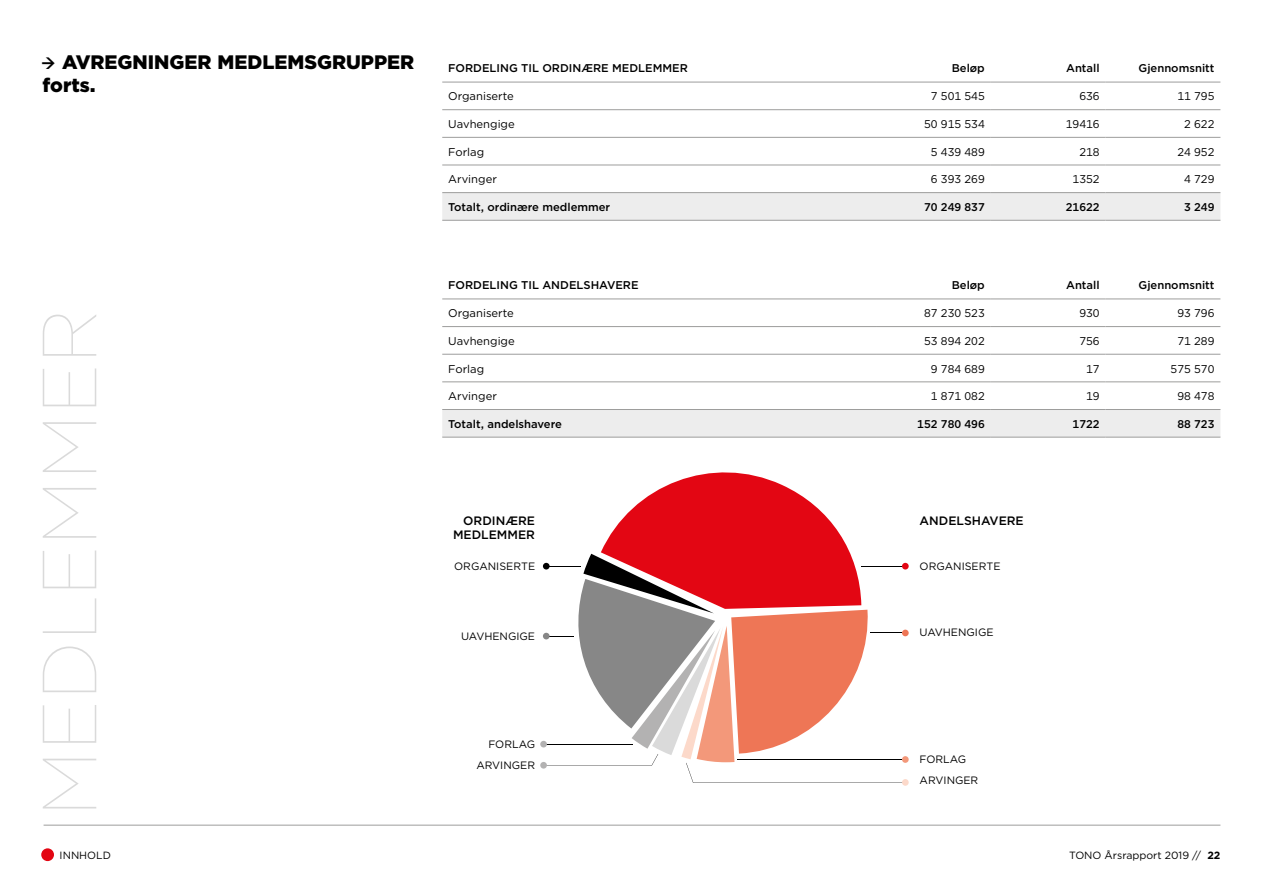
<style>
.page{position:relative;width:1263px;height:893px;background:#fff}
.page>*{position:absolute;margin:0;border:0;box-sizing:border-box;transform-origin:0 0}
.t1{font:100 76.5px "Gotham";color:#dadada}
.t2{font:900 19.5px/23.4px "Gotham";color:#000}
.t3{font:500 12.15px/14.5px "Gotham";color:#000;text-align:right}
.t4{font:11.25px "Gotham";color:#000}
.t5{font:500 11.25px "Gotham";color:#000}
.t6{font:10.65px/21px "Gotham";color:#000}
.t7{font:10.5px "Gotham";color:#000}
.s1{font-family:"Blender";font-weight:700}
.s2{font-weight:700}
</style>
<div class="page">
<div style="left:41px;top:848px;width:13px;height:13px;background:#e30613;border-radius:50%"></div>
<hr style="left:44px;top:825px;width:1176px;height:1px;background:#9d9d9c">
<svg style="left:876px;top:298px;width:344px;height:1px"></svg>
<div style="left:442px;top:410px;width:778px;height:27px;background:#ededed"></div>
<hr style="left:442px;top:299px;width:434px;height:1px;background:#9d9d9c">
<hr style="left:442px;top:326px;width:434px;height:1px;background:#9d9d9c">
<hr style="left:442px;top:354px;width:434px;height:1px;background:#9d9d9c">
<hr style="left:442px;top:382px;width:434px;height:1px;background:#9d9d9c">
<hr style="left:876px;top:382px;width:115px;height:1px;background:#9d9d9c">
<hr style="left:991px;top:382px;width:115px;height:1px;background:#9d9d9c">
<hr style="left:1106px;top:382px;width:114px;height:1px;background:#9d9d9c">
<hr style="left:876px;top:299px;width:115px;height:1px;background:#9d9d9c">
<hr style="left:991px;top:299px;width:115px;height:1px;background:#9d9d9c">
<hr style="left:1106px;top:299px;width:114px;height:1px;background:#9d9d9c">
<hr style="left:876px;top:326px;width:115px;height:1px;background:#9d9d9c">
<hr style="left:991px;top:326px;width:115px;height:1px;background:#9d9d9c">
<hr style="left:1106px;top:326px;width:114px;height:1px;background:#9d9d9c">
<hr style="left:876px;top:354px;width:115px;height:1px;background:#9d9d9c">
<hr style="left:991px;top:354px;width:115px;height:1px;background:#9d9d9c">
<hr style="left:1106px;top:354px;width:114px;height:1px;background:#9d9d9c">
<hr style="left:442px;top:409px;width:434px;height:1px;background:#9d9d9c">
<hr style="left:876px;top:409px;width:115px;height:1px;background:#9d9d9c">
<hr style="left:991px;top:409px;width:115px;height:1px;background:#9d9d9c">
<hr style="left:1106px;top:409px;width:114px;height:1px;background:#9d9d9c">
<hr style="left:442px;top:437px;width:434px;height:1px;background:#9d9d9c">
<hr style="left:876px;top:437px;width:115px;height:1px;background:#9d9d9c">
<hr style="left:991px;top:437px;width:115px;height:1px;background:#9d9d9c">
<hr style="left:1106px;top:437px;width:114px;height:1px;background:#9d9d9c">
<svg style="left:876px;top:81px;width:344px;height:1px"></svg>
<svg style="left:442px;top:193px;width:778px;height:27px;background:#ebebeb"></svg>
<hr style="left:442px;top:82px;width:434px;height:1px;background:#9d9d9c">
<hr style="left:442px;top:109px;width:434px;height:1px;background:#9d9d9c">
<hr style="left:442px;top:137px;width:434px;height:1px;background:#9d9d9c">
<hr style="left:442px;top:165px;width:434px;height:1px;background:#9d9d9c">
<hr style="left:876px;top:165px;width:115px;height:1px;background:#9d9d9c">
<hr style="left:991px;top:165px;width:115px;height:1px;background:#9d9d9c">
<hr style="left:1106px;top:165px;width:114px;height:1px;background:#9d9d9c">
<hr style="left:876px;top:82px;width:115px;height:1px;background:#9d9d9c">
<hr style="left:991px;top:82px;width:115px;height:1px;background:#9d9d9c">
<hr style="left:1106px;top:82px;width:114px;height:1px;background:#9d9d9c">
<hr style="left:876px;top:109px;width:115px;height:1px;background:#9d9d9c">
<hr style="left:991px;top:109px;width:115px;height:1px;background:#9d9d9c">
<hr style="left:1106px;top:109px;width:114px;height:1px;background:#9d9d9c">
<hr style="left:876px;top:137px;width:115px;height:1px;background:#9d9d9c">
<hr style="left:991px;top:137px;width:115px;height:1px;background:#9d9d9c">
<hr style="left:1106px;top:137px;width:114px;height:1px;background:#9d9d9c">
<hr style="left:442px;top:192px;width:434px;height:1px;background:#9d9d9c">
<hr style="left:876px;top:192px;width:115px;height:1px;background:#9d9d9c">
<hr style="left:991px;top:192px;width:115px;height:1px;background:#9d9d9c">
<hr style="left:1106px;top:192px;width:114px;height:1px;background:#9d9d9c">
<hr style="left:442px;top:220px;width:434px;height:1px;background:#9d9d9c">
<hr style="left:876px;top:220px;width:115px;height:1px;background:#9d9d9c">
<hr style="left:991px;top:220px;width:115px;height:1px;background:#9d9d9c">
<hr style="left:1106px;top:220px;width:114px;height:1px;background:#9d9d9c">
<div style="left:540px;top:741px;width:7px;height:6px;background:#b3b2b2;border-radius:50%"></div>
<div style="left:543px;top:563px;width:7px;height:6px;background:#000;border-radius:50%"></div>
<div style="left:543px;top:633px;width:7px;height:6px;background:#878787;border-radius:50%"></div>
<div style="left:902px;top:563px;width:7px;height:6px;background:#e30613;border-radius:50%"></div>
<div style="left:902px;top:630px;width:7px;height:6px;background:#ee7656;border-radius:50%"></div>
<div style="left:902px;top:756px;width:7px;height:7px;background:#f3987a;border-radius:50%"></div>
<div style="left:902px;top:779px;width:7px;height:7px;background:#fcd9ca;border-radius:50%"></div>
<div style="left:540px;top:762px;width:7px;height:7px;background:#b3b2b2;border-radius:50%"></div>
<svg style="left:545px;top:472px;width:357px;height:311px"></svg>
<h2 class="t2" style="left:43px;top:50px;width:373px"><span class="s1">&gt;</span> AVREGNINGER MEDLEMSGRUPPER forts.</h2>
<h1 class="t1" style="left:22px;top:816px;width:510px;rotate:-90deg">MEDLEMMER</h1>
<p class="t5" style="left:448px;top:61px;width:241px">FORDELING TIL ORDINÆRE MEDLEMMER</p>
<p class="t5" style="left:952px;top:61px;width:35px">Beløp</p>
<p class="t5" style="left:1066px;top:61px;width:35px">Antall</p>
<p class="t5" style="left:1138px;top:61px;width:77px">Gjennomsnitt</p>
<p class="t4" style="left:448px;top:89px;width:67px">Organiserte</p>
<p class="t4" style="left:931px;top:89px;width:55px">7 501 545</p>
<p class="t4" style="left:1079px;top:89px;width:22px">636</p>
<p class="t4" style="left:1177px;top:89px;width:39px">11 795</p>
<p class="t4" style="left:448px;top:117px;width:68px">Uavhengige</p>
<p class="t4" style="left:924px;top:117px;width:62px">50 915 534</p>
<p class="t4" style="left:1066px;top:117px;width:35px">19416</p>
<p class="t4" style="left:1184px;top:117px;width:32px">2 622</p>
<p class="t4" style="left:448px;top:144px;width:37px">Forlag</p>
<p class="t4" style="left:931px;top:144px;width:55px">5 439 489</p>
<p class="t4" style="left:1079px;top:144px;width:22px">218</p>
<p class="t4" style="left:1177px;top:144px;width:39px">24 952</p>
<p class="t4" style="left:448px;top:172px;width:50px">Arvinger</p>
<p class="t4" style="left:931px;top:172px;width:55px">6 393 269</p>
<p class="t4" style="left:1073px;top:172px;width:28px">1352</p>
<p class="t4" style="left:1184px;top:172px;width:32px">4 729</p>
<p class="t5" style="left:448px;top:200px;width:164px">Totalt, ordinære medlemmer</p>
<p class="t5" style="left:924px;top:200px;width:62px">70 249 837</p>
<p class="t5" style="left:1066px;top:200px;width:35px">21622</p>
<p class="t5" style="left:1184px;top:200px;width:32px">3 249</p>
<p class="t5" style="left:448px;top:278px;width:192px">FORDELING TIL ANDELSHAVERE</p>
<p class="t5" style="left:952px;top:278px;width:35px">Beløp</p>
<p class="t5" style="left:1066px;top:278px;width:35px">Antall</p>
<p class="t5" style="left:1138px;top:278px;width:77px">Gjennomsnitt</p>
<p class="t4" style="left:448px;top:306px;width:67px">Organiserte</p>
<p class="t4" style="left:924px;top:306px;width:62px">87 230 523</p>
<p class="t4" style="left:1079px;top:306px;width:22px">930</p>
<p class="t4" style="left:1177px;top:306px;width:39px">93 796</p>
<p class="t4" style="left:448px;top:334px;width:68px">Uavhengige</p>
<p class="t4" style="left:924px;top:334px;width:62px">53 894 202</p>
<p class="t4" style="left:1079px;top:334px;width:22px">756</p>
<p class="t4" style="left:1177px;top:334px;width:39px">71 289</p>
<p class="t4" style="left:448px;top:361px;width:37px">Forlag</p>
<p class="t4" style="left:931px;top:361px;width:55px">9 784 689</p>
<p class="t4" style="left:1086px;top:361px;width:15px">17</p>
<p class="t4" style="left:1170px;top:361px;width:45px">575 570</p>
<p class="t4" style="left:448px;top:389px;width:50px">Arvinger</p>
<p class="t4" style="left:931px;top:389px;width:55px">1 871 082</p>
<p class="t4" style="left:1086px;top:389px;width:15px">19</p>
<p class="t4" style="left:1177px;top:389px;width:39px">98 478</p>
<p class="t5" style="left:448px;top:416px;width:115px">Totalt, andelshavere</p>
<p class="t5" style="left:917px;top:416px;width:69px">152 780 496</p>
<p class="t5" style="left:1073px;top:416px;width:28px">1722</p>
<p class="t5" style="left:1177px;top:416px;width:39px">88 723</p>
<p class="t3" style="left:453px;top:513px;width:84px">ORDINÆRE<br>MEDLEMMER</p>
<p class="t3" style="left:920px;top:513px;width:106px">ANDELSHAVERE</p>
<p class="t6" style="left:454px;top:555px;width:82px">ORGANISERTE</p>
<p class="t6" style="left:920px;top:555px;width:82px">ORGANISERTE</p>
<p class="t6" style="left:461px;top:625px;width:75px">UAVHENGIGE</p>
<p class="t6" style="left:920px;top:621px;width:75px">UAVHENGIGE</p>
<p class="t6" style="left:476px;top:734px;width:60px;text-align:right">FORLAG<br>ARVINGER</p>
<p class="t6" style="left:920px;top:749px;width:60px">FORLAG<br>ARVINGER</p>
<p class="t7" style="left:60px;top:848px;width:53px">INNHOLD</p>
<p class="t7" style="left:1069px;top:848px;width:153px">TONO Årsrapport 2019 // <span class="s2">22</span></p>
</div>
